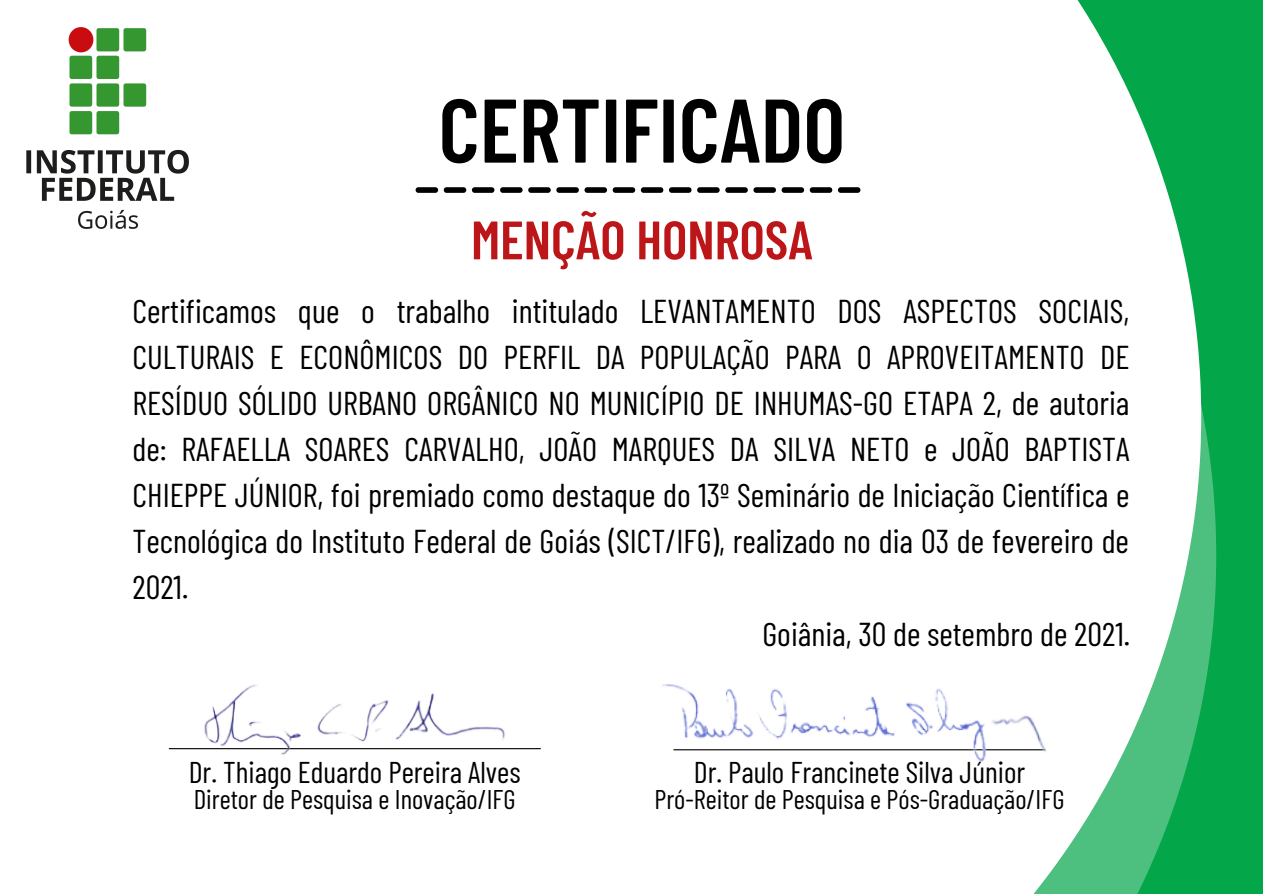
<style>
.page{position:relative;width:1263px;height:894px;background:#fff}
.page>*{position:absolute;margin:0;border:0;box-sizing:border-box;transform-origin:0 0}
.t1{font:600 90px "Barlow Condensed";color:#000}
.t2{font:600 54px "Barlow Condensed";color:#bd1619}
.t3{font:33px/46px "Barlow Condensed";color:#000;text-align:justify}
.t4{font:30px "Barlow Condensed";color:#000}
.t5{font:27px "Barlow Condensed";color:#000}
</style>
<div class="page">
<div style="left:0;top:0;width:1263px;height:893px;background:#04a64a"></div>
<div style="left:0;top:0;width:1201px;height:893px;background:#fff"></div>
<img style="left:0;top:0;width:231px;height:271px">
<svg style="left:416px;top:187px;width:444px;height:6px;background:#474747"></svg>
<hr style="left:169px;top:747px;width:371px;height:2px;background:#000">
<img style="left:642px;top:669px;width:430px;height:95px">
<img style="left:194px;top:677px;width:322px;height:79px">
<p class="t1" style="left:439px;top:73px;width:408px">CERTIFICADO</p>
<p class="t2" style="left:471px;top:205px;width:343px">MENÇÃO HONROSA</p>
<p class="t3" style="left:132px;top:286px;width:999px">Certificamos que o trabalho intitulado LEVANTAMENTO DOS ASPECTOS SOCIAIS, CULTURAIS E ECONÔMICOS DO PERFIL DA POPULAÇÃO PARA O APROVEITAMENTO DE RESÍDUO SÓLIDO URBANO ORGÂNICO NO MUNICÍPIO DE INHUMAS-GO ETAPA 2, de autoria de: RAFAELLA SOARES CARVALHO, JOÃO MARQUES DA SILVA NETO e JOÃO BAPTISTA CHIEPPE JÚNIOR, foi premiado como destaque do 13º Seminário de Iniciação Científica e Tecnológica do Instituto Federal de Goiás (SICT/IFG), realizado no dia 03 de fevereiro de 2021.</p>
<p class="t3" style="left:762px;top:609px;width:369px">Goiânia, 30 de setembro de 2021.</p>
<p class="t4" style="left:189px;top:753px;width:333px">Dr. Thiago Eduardo Pereira Alves</p>
<p class="t5" style="left:194px;top:781px;width:324px">Diretor de Pesquisa e Inovação/IFG</p>
<p class="t4" style="left:694px;top:753px;width:333px">Dr. Paulo Francinete Silva Júnior</p>
<p class="t5" style="left:654px;top:781px;width:412px">Pró-Reitor de Pesquisa e Pós-Graduação/IFG</p>
</div>
